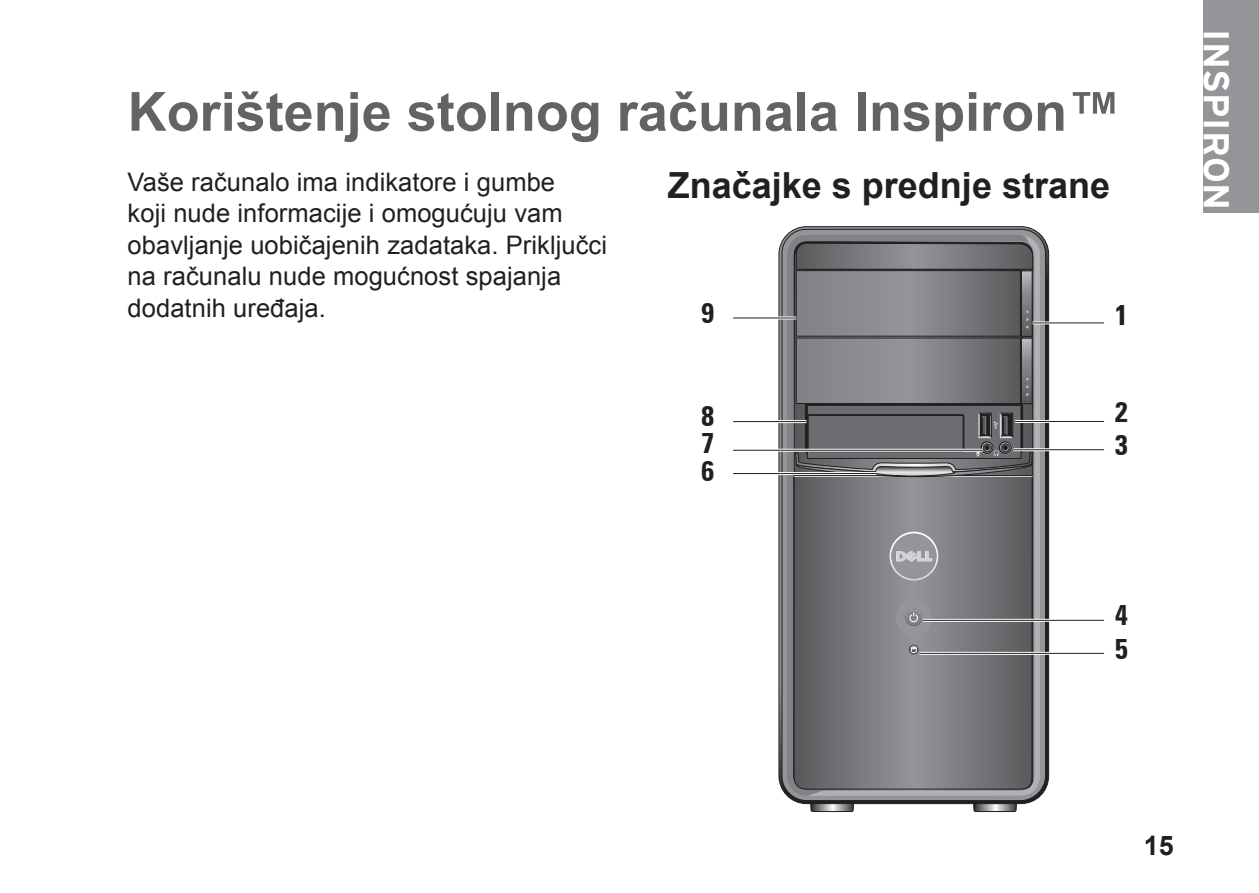
<style>
.page{position:relative;width:1259px;height:893px;background:#fff}
.page>*{position:absolute;margin:0;border:0;box-sizing:border-box;transform-origin:0 0}
.t1{font:700 54px "Arial";color:#636366}
.t2{font:700 36px "Arial";color:#231f20}
.t3{font:700 36px "Interstate";letter-spacing:.01em;color:#fff}
.t4{font:700 condensed 28.5px/32.7px "Univers 67";color:#231f20}
.t5{font:700 27px "Arial";color:#231f20}
.t6{font:25.5px/31.5px "Arial";letter-spacing:.005em;color:#231f20}
</style>
<div class="page">
<div style="left:1203px;top:0;width:56px;height:213px;background:#939598"></div>
<div style="left:782px;top:229px;width:263px;height:572px;background:#939598;border-radius:24px"></div>
<svg style="left:793px;top:226px;width:240px;height:586px"></svg>
<svg style="left:1029px;top:235px;width:11px;height:561px;fill:#b0b1b5"></svg>
<svg style="left:787px;top:235px;width:242px;height:561px;fill:#808285"></svg>
<svg style="left:793px;top:475px;width:240px;height:315px"></svg>
<svg style="left:794px;top:242px;width:239px;height:236px"></svg>
<hr style="left:733px;top:316px;width:63px;height:3px;background:#fff">
<hr style="left:733px;top:317px;width:63px;height:1px;background:#231f20">
<hr style="left:733px;top:420px;width:73px;height:3px;background:#fff">
<hr style="left:733px;top:421px;width:73px;height:1px;background:#231f20">
<hr style="left:733px;top:449px;width:249px;height:3px;background:#fff">
<hr style="left:733px;top:450px;width:249px;height:1px;background:#231f20">
<hr style="left:733px;top:472px;width:143px;height:3px;background:#fff">
<hr style="left:733px;top:473px;width:143px;height:1px;background:#231f20">
<hr style="left:1032px;top:321px;width:72px;height:3px;background:#fff">
<hr style="left:1032px;top:322px;width:72px;height:1px;background:#231f20">
<hr style="left:1015px;top:420px;width:89px;height:3px;background:#fff">
<hr style="left:1015px;top:421px;width:89px;height:1px;background:#231f20">
<hr style="left:1013px;top:448px;width:91px;height:3px;background:#fff">
<hr style="left:1013px;top:449px;width:91px;height:1px;background:#231f20">
<hr style="left:922px;top:619px;width:182px;height:3px;background:#fff">
<hr style="left:922px;top:620px;width:182px;height:1px;background:#231f20">
<hr style="left:919px;top:652px;width:185px;height:3px;background:#fff">
<hr style="left:919px;top:653px;width:185px;height:1px;background:#231f20">
<h1 class="t1" style="left:128px;top:76px;width:995px">Korištenje stolnog računala Inspiron™</h1>
<p class="t6" style="left:128px;top:166px;width:481px">Vaše računalo ima indikatore i gumbe<br>koji nude informacije i omogućuju vam obavljanje uobičajenih zadataka. Priključci na računalu nude mogućnost spajanja dodatnih uređaja.</p>
<h2 class="t2" style="left:668px;top:162px;width:444px">Značajke s prednje strane</h2>
<p class="t4" style="left:701px;top:296px;width:14px">9</p>
<p class="t4" style="left:1115px;top:298px;width:14px">1</p>
<p class="t4" style="left:701px;top:399px;width:14px">8</p>
<p class="t4" style="left:701px;top:427px;width:14px">7</p>
<p class="t4" style="left:701px;top:454px;width:14px">6</p>
<p class="t4" style="left:1115px;top:395px;width:14px">2<br>3</p>
<p class="t4" style="left:1115px;top:598px;width:14px;line-height:33.9px">4<br>5</p>
<h2 class="t3" style="left:1236px;top:29px;width:182px;rotate:90deg">INSPIRON</h2>
<p class="t5" style="left:1144px;top:827px;width:32px">15</p>
</div>
